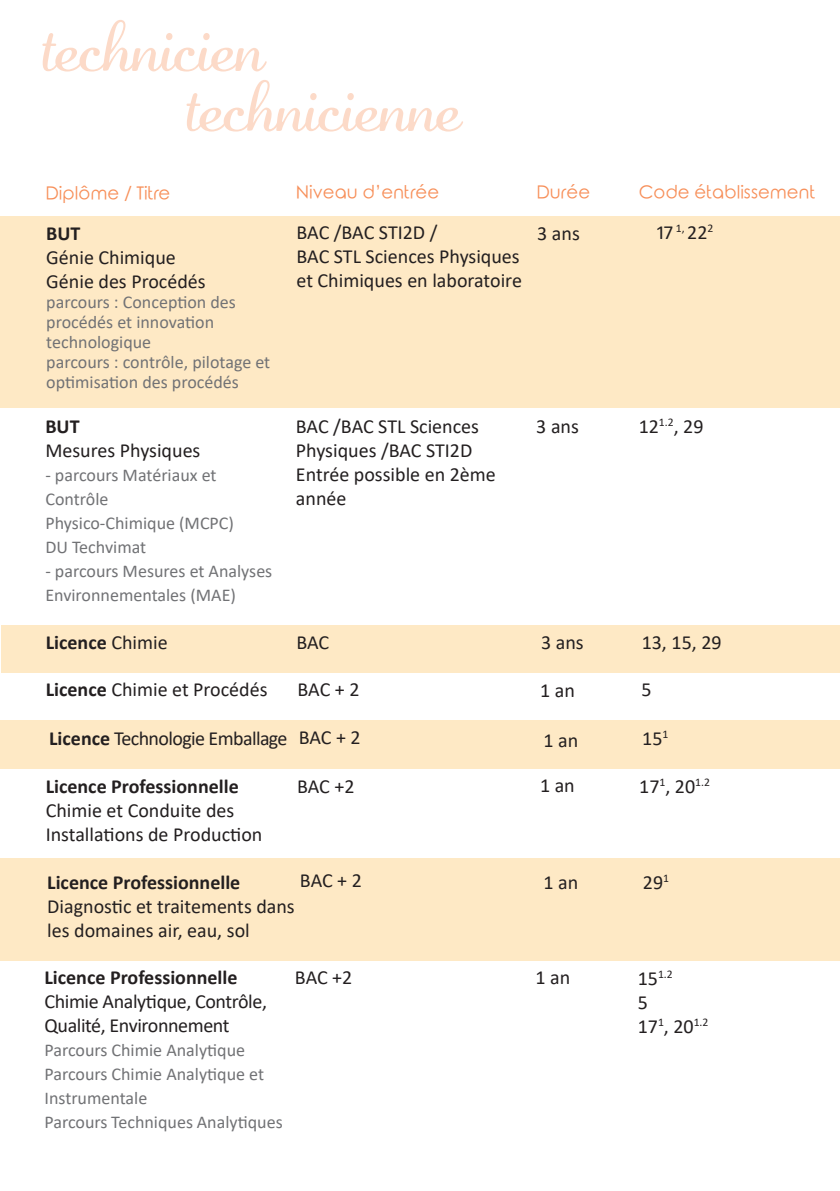
<style>
.page{position:relative;width:840px;height:1191px;background:#fff}
.page>*{position:absolute;margin:0;border:0;box-sizing:border-box;transform-origin:0 0}
.t1{font:72px "Adage Script JF";color:#fcdac8}
.t2{font:20px/24px "Calibri";color:#231f20}
.t3{font:700 20px "Calibri";color:#231f20}
.t4{font:20px/24px "Calibri";letter-spacing:-.02em;color:#231f20}
.t5{font:20px "Calibri";letter-spacing:-.03em;color:#231f20}
.t6{font:18px/24px "Calibri";color:#717275}
.t7{font:18px "Rounded Elegance";color:#f78f59}
.t8{font:11.6px "Calibri";color:#231f20}
.s1{font-weight:400}
.s2{font-weight:700}
.s3{font-size:20px}
</style>
<div class="page">
<div style="left:1px;top:857px;width:838px;height:103px;background:#fee9c5"></div>
<div style="left:0;top:720px;width:839px;height:48px;background:#fee9c5"></div>
<div style="left:1px;top:625px;width:838px;height:47px;background:#fee9c5"></div>
<div style="left:0;top:216px;width:839px;height:191px;background:#fee9c5"></div>
<p class="t1" style="left:42px;top:-1px;width:223px">technicien</p>
<p class="t1" style="left:186px;top:59px;width:276px">technicienne</p>
<p class="t7" style="left:45px;top:182px;width:126px">Diplôme / Titre</p>
<p class="t7" style="left:296px;top:182px;width:145px">Niveau d’entrée</p>
<p class="t7" style="left:536px;top:182px;width:55px">Durée</p>
<p class="t7" style="left:638px;top:182px;width:178px">Code établissement</p>
<p class="t3" style="left:46px;top:220px;width:36px">BUT</p>
<p class="t2" style="left:46px;top:245px;width:131px">Génie Chimique</p>
<p class="t2" style="left:46px;top:269px;width:161px">Génie des Procédés</p>
<p class="t6" style="left:46px;top:292px;width:191px;line-height:20px">parcours : Conception des procédés et innovation technologique</p>
<p class="t6" style="left:46px;top:352px;width:225px;line-height:20px">parcours : contrôle, pilotage et optimisation des procédés</p>
<p class="t3" style="left:45px;top:412px;width:36px">BUT</p>
<p class="t2" style="left:45px;top:438px;width:156px">Mesures Physiques</p>
<p class="t6" style="left:45px;top:462px;width:173px">- parcours Matériaux et<br>Contrôle</p>
<p class="t6" style="left:45px;top:510px;width:190px">Physico-Chimique (MCPC)</p>
<p class="t6" style="left:45px;top:534px;width:102px">DU Techvimat</p>
<p class="t6" style="left:45px;top:558px;width:228px">- parcours Mesures et Analyses<br>Environnementales (MAE)</p>
<p class="t2" style="left:296px;top:220px;width:142px">BAC /BAC STI2D /</p>
<p class="t2" style="left:296px;top:244px;width:227px">BAC STL Sciences Physiques et Chimiques en laboratoire</p>
<p class="t2" style="left:537px;top:221px;width:44px">3 ans</p>
<p class="t2" style="left:656px;top:220px;width:58px">17 <sup>1,</sup> 22<sup>2</sup></p>
<p class="t2" style="left:296px;top:414px;width:184px">BAC /BAC STL Sciences<br>Physiques /BAC STI2D</p>
<p class="t2" style="left:296px;top:462px;width:201px">Entrée possible en 2ème année</p>
<p class="t2" style="left:536px;top:413px;width:44px">3 ans</p>
<p class="t2" style="left:638px;top:413px;width:66px">12<sup>1.2</sup>, 29</p>
<p class="t3" style="left:46px;top:628px;width:123px">Licence <span class="s1">Chimie</span></p>
<p class="t2" style="left:296px;top:629px;width:34px">BAC</p>
<p class="t2" style="left:540px;top:629px;width:44px">3 ans</p>
<p class="t2" style="left:641px;top:629px;width:81px">13, 15, 29</p>
<p class="t2" style="left:46px;top:677px;width:223px"><span class="s2">Licence</span> Chimie et Procédés</p>
<p class="t2" style="left:297px;top:677px;width:63px">BAC + 2</p>
<p class="t2" style="left:540px;top:678px;width:36px">1 an</p>
<p class="t2" style="left:641px;top:677px;width:12px">5</p>
<p class="t5" style="left:49px;top:724px;width:240px"><span class="s2">Licence</span> Technologie Emballage</p>
<p class="t2" style="left:298px;top:725px;width:63px">BAC + 2</p>
<p class="t2" style="left:543px;top:728px;width:36px">1 an</p>
<p class="t2" style="left:642px;top:726px;width:28px">15<sup>1</sup></p>
<p class="t3" style="left:46px;top:772px;width:194px">Licence Professionnelle</p>
<p class="t2" style="left:46px;top:797px;width:218px">Chimie et Conduite des<br>Installations de Production</p>
<p class="t2" style="left:297px;top:773px;width:59px">BAC +2</p>
<p class="t2" style="left:539px;top:773px;width:36px">1 an</p>
<p class="t2" style="left:638px;top:773px;width:72px">17<sup>1</sup>, 20<sup>1.2</sup></p>
<p class="t2" style="left:300px;top:868px;width:63px">BAC + 2</p>
<p class="t2" style="left:543px;top:869px;width:36px">1 an</p>
<p class="t2" style="left:642px;top:869px;width:28px">29<sup>1</sup></p>
<p class="t3" style="left:47px;top:868px;width:194px">Licence Professionnelle</p>
<p class="t2" style="left:47px;top:893px;width:249px">Diagnostic et traitements dans les domaines air, eau, sol</p>
<p class="t3" style="left:44px;top:963px;width:194px">Licence Professionnelle</p>
<p class="t4" style="left:44px;top:989px;width:224px">Chimie Analytique, Contrôle,<br>Qualité, Environnement</p>
<p class="t6" style="left:44px;top:1038px;width:202px">Parcours Chimie Analytique</p>
<p class="t6" style="left:44px;top:1062px;width:221px">Parcours Chimie Analytique et<br>Instrumentale</p>
<p class="t6" style="left:44px;top:1110px;width:239px">Parcours Techniques Analytiques</p>
<p class="t2" style="left:295px;top:965px;width:59px">BAC +2</p>
<p class="t2" style="left:535px;top:964px;width:36px">1 an</p>
<p class="t8" style="left:637px;top:966px;width:37px"><span class="s3">15</span>1.2</p>
<p class="t2" style="left:637px;top:989px;width:12px">5</p>
<p class="t2" style="left:637px;top:1013px;width:72px">17<sup>1</sup>, 20<sup>1.2</sup></p>
</div>
